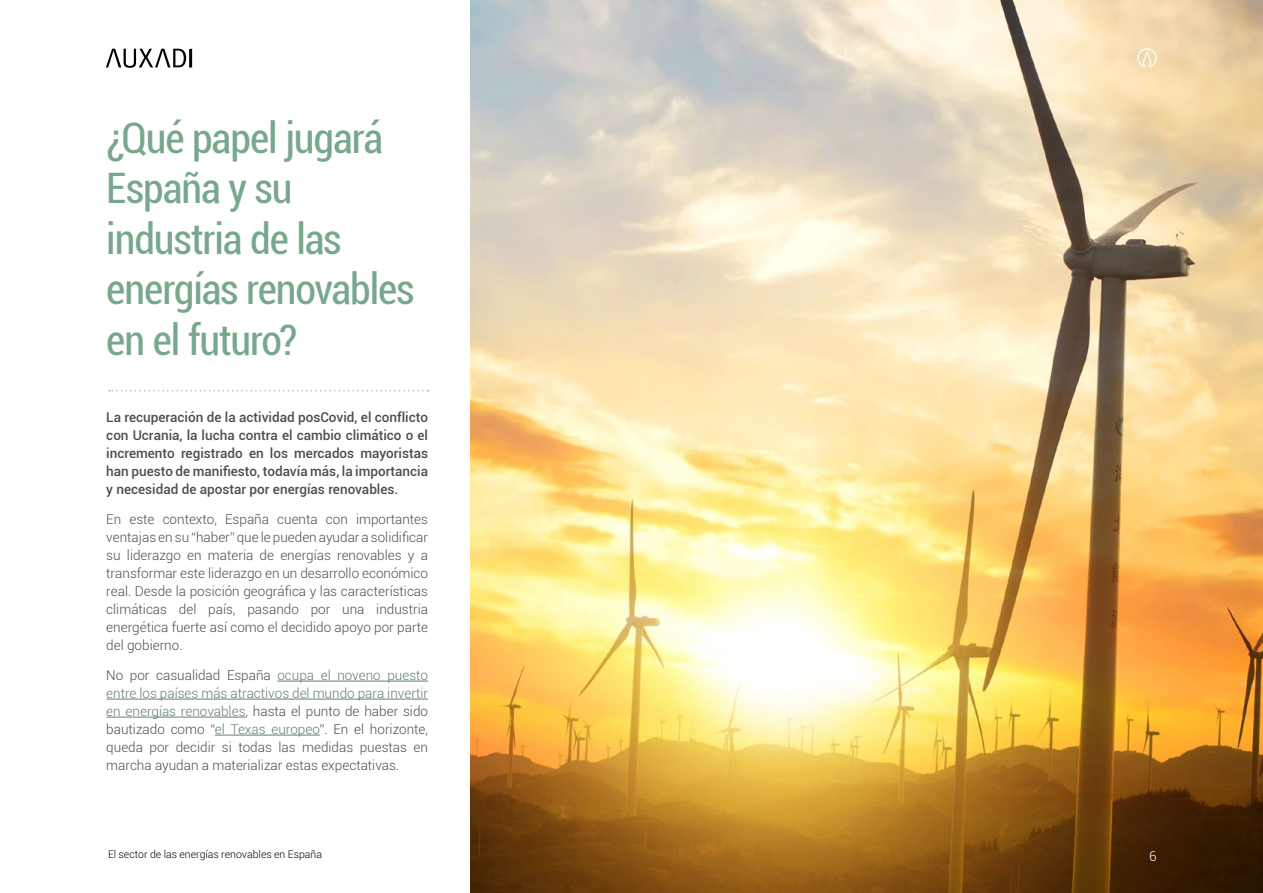
<style>
.page{position:relative;width:1263px;height:893px;background:#fff}
.page>*{position:absolute;margin:0;border:0;box-sizing:border-box;transform-origin:0 0}
.t1{font:condensed 42px/50.4px "Roboto";letter-spacing:-.025em;color:#78a88c}
.t2{font:300 13.5px/18px "Roboto";color:#4d4d4f;text-align:justify}
.t3{font:500 13.5px/18px "Roboto";color:#4d4d4f;text-align:justify}
.t4{font:300 13.5px "Roboto";color:#fff}
.t5{font:300 10.5px "Roboto";color:#000}
.s1{color:#5f7f76}
</style>
<div class="page">
<img style="left:471px;top:0;width:792px;height:893px">
<hr style="left:277px;top:681px;width:151px;height:1px;background:#5f7f76">
<hr style="left:106px;top:699px;width:322px;height:1px;background:#5f7f76">
<hr style="left:106px;top:717px;width:140px;height:1px;background:#5f7f76">
<hr style="left:215px;top:735px;width:105px;height:1px;background:#5f7f76">
<svg style="left:109px;top:390px;width:319px;height:2px"></svg>
<svg style="left:1137px;top:48px;width:20px;height:20px"></svg>
<svg style="left:106px;top:49px;width:80px;height:19px"></svg>
<hr style="left:189px;top:49px;width:3px;height:18px;background:#000">
<h1 class="t1" style="left:106px;top:111px;width:310px">¿Qué papel jugará<br>España y su industria de las energías renovables en el futuro?</h1>
<p class="t3" style="left:106px;top:408px;width:323px">La recuperación de la actividad posCovid, el conflicto con Ucrania, la lucha contra el cambio climático o el incremento registrado en los mercados mayoristas han puesto de manifiesto, todavía más, la importancia y necesidad de apostar por energías renovables.</p>
<p class="t2" style="left:106px;top:510px;width:323px">En este contexto, España cuenta con importantes ventajas en su “haber” que le pueden ayudar a solidificar su liderazgo en materia de energías renovables y a transformar este liderazgo en un desarrollo económico real. Desde la posición geográfica y las características climáticas del país, pasando por una industria energética fuerte así como el decidido apoyo por parte del gobierno.</p>
<p class="t2" style="left:106px;top:666px;width:323px">No por casualidad España <span class="s1">ocupa el noveno puesto entre los países más atractivos del mundo para invertir en energías renovables</span>, hasta el punto de haber sido bautizado como “<span class="s1">el Texas europeo</span>”. En el horizonte, queda por decidir si todas las medidas puestas en marcha ayudan a materializar estas expectativas.</p>
<p class="t5" style="left:108px;top:847px;width:216px">El sector de las energías renovables en España</p>
<p class="t4" style="left:1149px;top:846px;width:9px">6</p>
</div>
